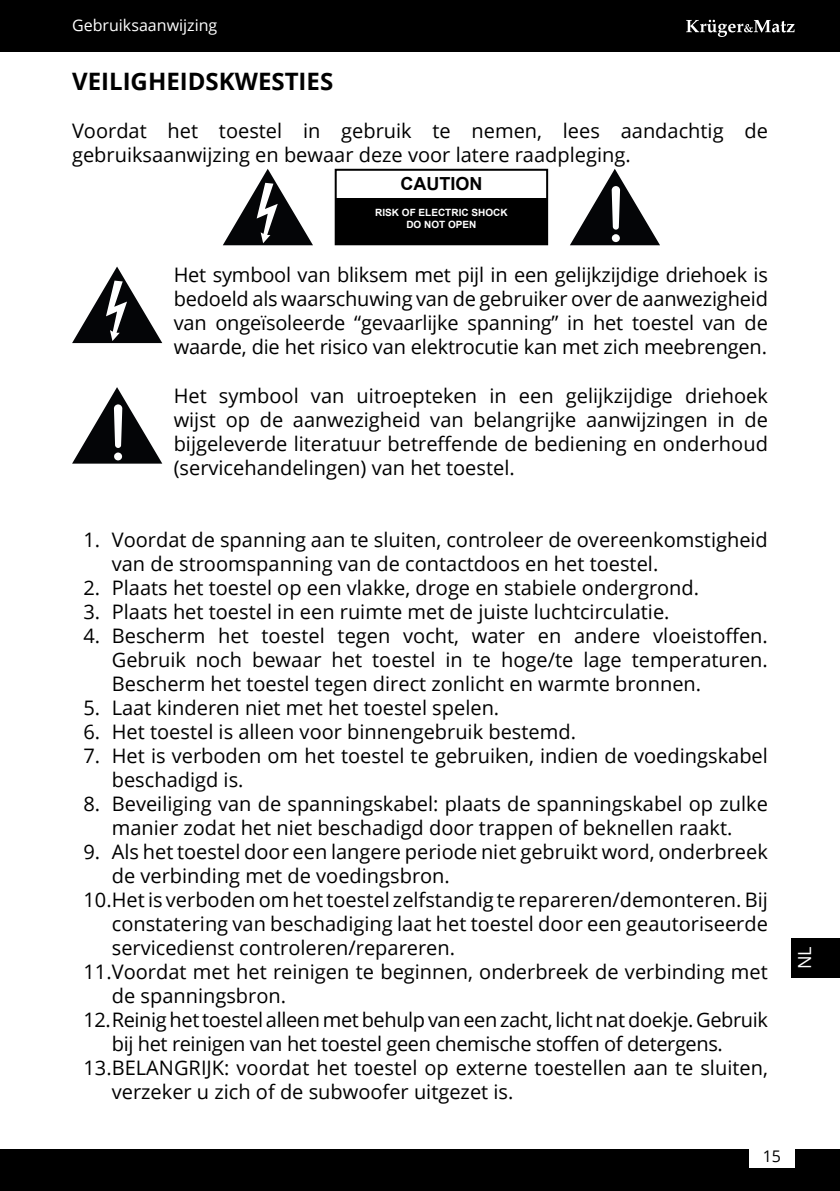
<style>
.page{position:relative;width:840px;height:1191px;background:#fff}
.page>*{position:absolute;margin:0;border:0;box-sizing:border-box;transform-origin:0 0}
.t1{font:700 24px "Open Sans";color:#000}
.t2{font:20px/24px "Open Sans";color:#000}
.t3{font:20px "Open Sans";letter-spacing:-.02em;color:#000}
.t4{font:700 18px "Arial";color:#000}
.t5{font:18px "Open Sans";color:#fff}
.t6{font:16px "Open Sans";color:#fff}
.t7{font:16px "Open Sans";color:#000}
.t8{font:700 10px/12px "Arial";color:#fff;text-align:center}
</style>
<div class="page">
<div style="left:0;top:1149px;width:839px;height:42px;background:#000"></div>
<div style="left:0;top:0;width:839px;height:51px;background:#000"></div>
<svg style="left:686px;top:20px;width:108px;height:17px"></svg>
<div style="left:748px;top:1144px;width:46px;height:24px;background:#fff"></div>
<div style="left:790px;top:938px;width:49px;height:39px;background:#000"></div>
<svg style="left:223px;top:169px;width:90px;height:76px"></svg>
<svg style="left:570px;top:169px;width:89px;height:76px"></svg>
<div style="left:334px;top:169px;width:214px;height:76px;border:2px solid #000"></div>
<div style="left:336px;top:198px;width:210px;height:46px;background:#000"></div>
<svg style="left:72px;top:266px;width:90px;height:77px"></svg>
<svg style="left:72px;top:387px;width:90px;height:76px"></svg>
<p class="t6" style="left:72px;top:14px;width:147px">Gebruiksaanwijzing</p>
<p class="t1" style="left:72px;top:65px;width:262px">VEILIGHEIDSKWESTIES</p>
<p class="t2" style="left:72px;top:119px;width:697px">Voordat het toestel in gebruik te nemen, lees aandachtig de gebruiksaanwijzing en bewaar deze voor latere raadpleging.</p>
<p class="t4" style="left:400px;top:171px;width:83px">CAUTION</p>
<p class="t8" style="left:375px;top:207px;width:134px">RISK OF ELECTRIC SHOCK<br>DO NOT OPEN</p>
<p class="t2" style="left:173px;top:263px;width:595px;text-align:justify">Het symbool van bliksem met pijl in een gelijkzijdige driehoek is bedoeld als waarschuwing van de gebruiker over de aanwezigheid van ongeïsoleerde “gevaarlijke spanning” in het toestel van de waarde, die het risico van elektrocutie kan met zich meebrengen.</p>
<p class="t2" style="left:173px;top:383px;width:595px;text-align:justify">Het symbool van uitroepteken in een gelijkzijdige driehoek wijst op de aanwezigheid van belangrijke aanwijzingen in de bijgeleverde literatuur betreffende de bediening en onderhoud (servicehandelingen) van het toestel.</p>
<p class="t2" style="left:112px;top:527px;width:657px;text-indent:-28px">1. Voordat de spanning aan te sluiten, controleer de overeenkomstigheid van de stroomspanning van de contactdoos en het toestel.</p>
<p class="t2" style="left:83px;top:575px;width:617px">2. Plaats het toestel op een vlakke, droge en stabiele ondergrond.</p>
<p class="t2" style="left:83px;top:599px;width:587px">3. Plaats het toestel in een ruimte met de juiste luchtcirculatie.</p>
<p class="t2" style="left:112px;top:623px;width:657px;text-align:justify;text-indent:-28px">4. Bescherm het toestel tegen vocht, water en andere vloeistoffen.<br>Gebruik noch bewaar het toestel in te hoge/te lage temperaturen.<br>Bescherm het toestel tegen direct zonlicht en warmte bronnen.</p>
<p class="t2" style="left:83px;top:695px;width:417px">5. Laat kinderen niet met het toestel spelen.</p>
<p class="t2" style="left:83px;top:719px;width:494px">6. Het toestel is alleen voor binnengebruik bestemd.</p>
<p class="t2" style="left:112px;top:743px;width:657px;text-indent:-28px">7. Het is verboden om het toestel te gebruiken, indien de voedingskabel beschadigd is.</p>
<p class="t2" style="left:83px;top:791px;width:685px;text-align:center">8. Beveiliging van de spanningskabel: plaats de spanningskabel op zulke manier zodat het niet beschadigd door trappen of beknellen raakt.</p>
<p class="t2" style="left:83px;top:839px;width:685px">9. Als het toestel door een langere periode niet gebruikt word, onderbreek</p>
<p class="t2" style="left:112px;top:863px;width:339px">de verbinding met de voedingsbron.</p>
<p class="t2" style="left:83px;top:887px;width:685px">10.Het is verboden om het toestel zelfstandig te repareren/demonteren. Bij</p>
<p class="t2" style="left:112px;top:911px;width:657px">constatering van beschadiging laat het toestel door een geautoriseerde</p>
<p class="t2" style="left:112px;top:935px;width:344px">servicedienst controleren/repareren.</p>
<p class="t2" style="left:83px;top:959px;width:685px">11.Voordat met het reinigen te beginnen, onderbreek de verbinding met</p>
<p class="t2" style="left:112px;top:983px;width:176px">de spanningsbron.</p>
<p class="t3" style="left:83px;top:1005px;width:685px">12.Reinig het toestel alleen met behulp van een zacht, licht nat doekje. Gebruik</p>
<p class="t3" style="left:112px;top:1029px;width:612px">bij het reinigen van het toestel geen chemische stoffen of detergens.</p>
<p class="t2" style="left:83px;top:1055px;width:685px">13.BELANGRIJK: voordat het toestel op externe toestellen aan te sluiten,</p>
<p class="t2" style="left:112px;top:1079px;width:403px">verzeker u zich of de subwoofer uitgezet is.</p>
<p class="t5" style="left:791px;top:969px;width:24px;rotate:-90deg">NL</p>
<p class="t7" style="left:762px;top:1145px;width:20px">15</p>
</div>
